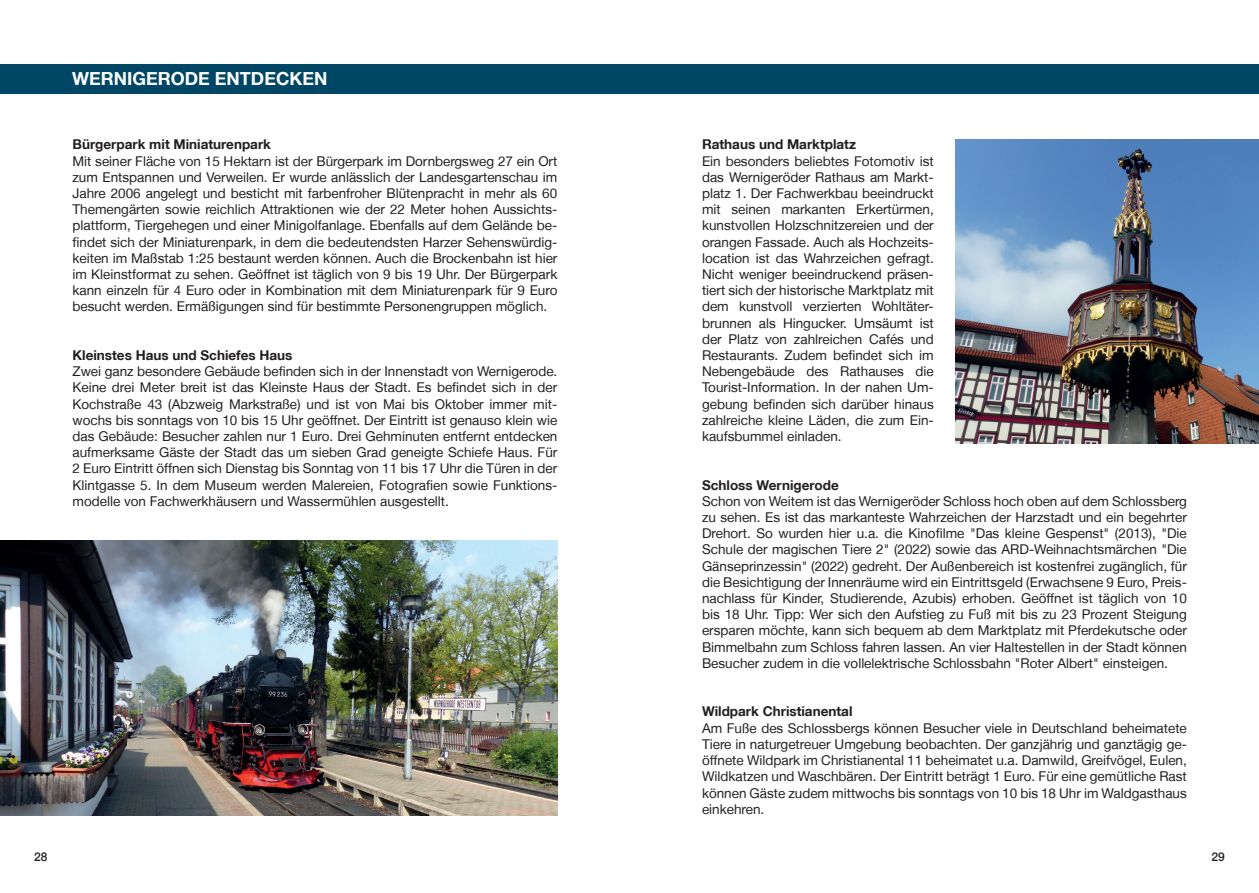
<style>
.page{position:relative;width:1259px;height:893px;background:#fff}
.page>*{position:absolute;margin:0;border:0;box-sizing:border-box;transform-origin:0 0}
.t1{font:700 18px "Helvetica Neue LT";color:#fff}
.t2{font:13.5px/16.2px "Helvetica Neue LT";color:#231f20;text-align:justify}
.t3{font:700 13.5px "Helvetica Neue LT";color:#231f20}
.t4{font:500 12px "Helvetica Neue LT";color:#231f20}
</style>
<div class="page">
<div style="left:0;top:64px;width:1259px;height:30px;background:#004766"></div>
<img style="left:0;top:540px;width:557px;height:276px">
<img style="left:955px;top:140px;width:304px;height:303px">
<h1 class="t1" style="left:72px;top:68px;width:256px">WERNIGERODE ENTDECKEN</h1>
<p class="t3" style="left:72px;top:136px;width:200px">Bürgerpark mit Miniaturenpark</p>
<p class="t2" style="left:72px;top:153px;width:486px">Mit seiner Fläche von 15 Hektarn ist der Bürgerpark im Dornbergsweg 27 ein Ort zum Entspannen und Verweilen. Er wurde anlässlich der Landesgartenschau im Jahre 2006 angelegt und besticht mit farbenfroher Blütenpracht in mehr als 60<br>Themengärten sowie reichlich Attraktionen wie der 22 Meter hohen Aussichts&shy;plattform, Tiergehegen und einer Minigolfanlage. Ebenfalls auf dem Gelände be&shy;findet sich der Miniaturenpark, in dem die bedeutendsten Harzer Sehenswürdig&shy;keiten im Maßstab 1:25 bestaunt werden können. Auch die Brockenbahn ist hier im Kleinstformat zu sehen. Geöffnet ist täglich von 9 bis 19 Uhr. Der Bürgerpark kann einzeln für 4 Euro oder in Kombination mit dem Miniaturenpark für 9 Euro besucht werden. Ermäßigungen sind für bestimmte Personengruppen möglich.</p>
<p class="t3" style="left:72px;top:347px;width:221px">Kleinstes Haus und Schiefes Haus</p>
<p class="t2" style="left:72px;top:363px;width:486px">Zwei ganz besondere Gebäude befinden sich in der Innenstadt von Wernigerode.<br>Keine drei Meter breit ist das Kleinste Haus der Stadt. Es befindet sich in der Kochstraße 43 (Abzweig Markstraße) und ist von Mai bis Oktober immer mit&shy;wochs bis sonntags von 10 bis 15 Uhr geöffnet. Der Eintritt ist genauso klein wie das Gebäude: Besucher zahlen nur 1 Euro. Drei Gehminuten entfernt entdecken aufmerksame Gäste der Stadt das um sieben Grad geneigte Schiefe Haus. Für 2 Euro Eintritt öffnen sich Dienstag bis Sonntag von 11 bis 17 Uhr die Türen in der Klintgasse 5. In dem Museum werden Malereien, Fotografien sowie Funktions&shy;modelle von Fachwerkhäusern und Wassermühlen ausgestellt.</p>
<p class="t3" style="left:702px;top:136px;width:156px">Rathaus und Marktplatz</p>
<p class="t2" style="left:702px;top:153px;width:233px">Ein besonders beliebtes Fotomotiv ist das Wernigeröder Rathaus am Markt&shy;platz 1. Der Fachwerkbau beeindruckt mit seinen markanten Erkertürmen, kunstvollen Holzschnitzereien und der orangen Fassade. Auch als Hochzeits&shy;location ist das Wahrzeichen gefragt.<br>Nicht weniger beeindruckend präsen&shy;tiert sich der historische Marktplatz mit dem kunstvoll verzierten Wohltäter&shy;brunnen als Hingucker. Umsäumt ist der Platz von zahlreichen Cafés und Restaurants. Zudem befindet sich im Nebengebäude des Rathauses die Tourist-Information. In der nahen Um&shy;gebung befinden sich darüber hinaus zahlreiche kleine Läden, die zum Ein&shy;kaufsbummel einladen.</p>
<p class="t3" style="left:702px;top:476px;width:138px">Schloss Wernigerode</p>
<p class="t2" style="left:702px;top:493px;width:486px">Schon von Weitem ist das Wernigeröder Schloss hoch oben auf dem Schlossberg zu sehen. Es ist das markanteste Wahrzeichen der Harzstadt und ein begehrter Drehort. So wurden hier u.a. die Kinofilme "Das kleine Gespenst" (2013), "Die Schule der magischen Tiere 2" (2022) sowie das ARD-Weihnachtsmärchen "Die Gänseprinzessin" (2022) gedreht. Der Außenbereich ist kostenfrei zugänglich, für die Besichtigung der Innenräume wird ein Eintrittsgeld (Erwachsene 9 Euro, Preis&shy;nachlass für Kinder, Studierende, Azubis) erhoben. Geöffnet ist täglich von 10 bis 18 Uhr. Tipp: Wer sich den Aufstieg zu Fuß mit bis zu 23 Prozent Steigung ersparen möchte, kann sich bequem ab dem Marktplatz mit Pferdekutsche oder Bimmelbahn zum Schloss fahren lassen. An vier Haltestellen in der Stadt können Besucher zudem in die vollelektrische Schlossbahn "Roter Albert" einsteigen.</p>
<p class="t3" style="left:702px;top:703px;width:152px">Wildpark Christianental</p>
<p class="t2" style="left:702px;top:720px;width:486px">Am Fuße des Schlossbergs können Besucher viele in Deutschland beheimatete Tiere in naturgetreuer Umgebung beobachten. Der ganzjährig und ganztägig ge&shy;öffnete Wildpark im Christianental 11 beheimatet u.a. Damwild, Greifvögel, Eulen, Wildkatzen und Waschbären. Der Eintritt beträgt 1 Euro. Für eine gemütliche Rast können Gäste zudem mittwochs bis sonntags von 10 bis 18 Uhr im Waldgasthaus einkehren.</p>
<p class="t4" style="left:34px;top:849px;width:15px">28</p>
<p class="t4" style="left:1211px;top:849px;width:15px">29</p>
</div>
